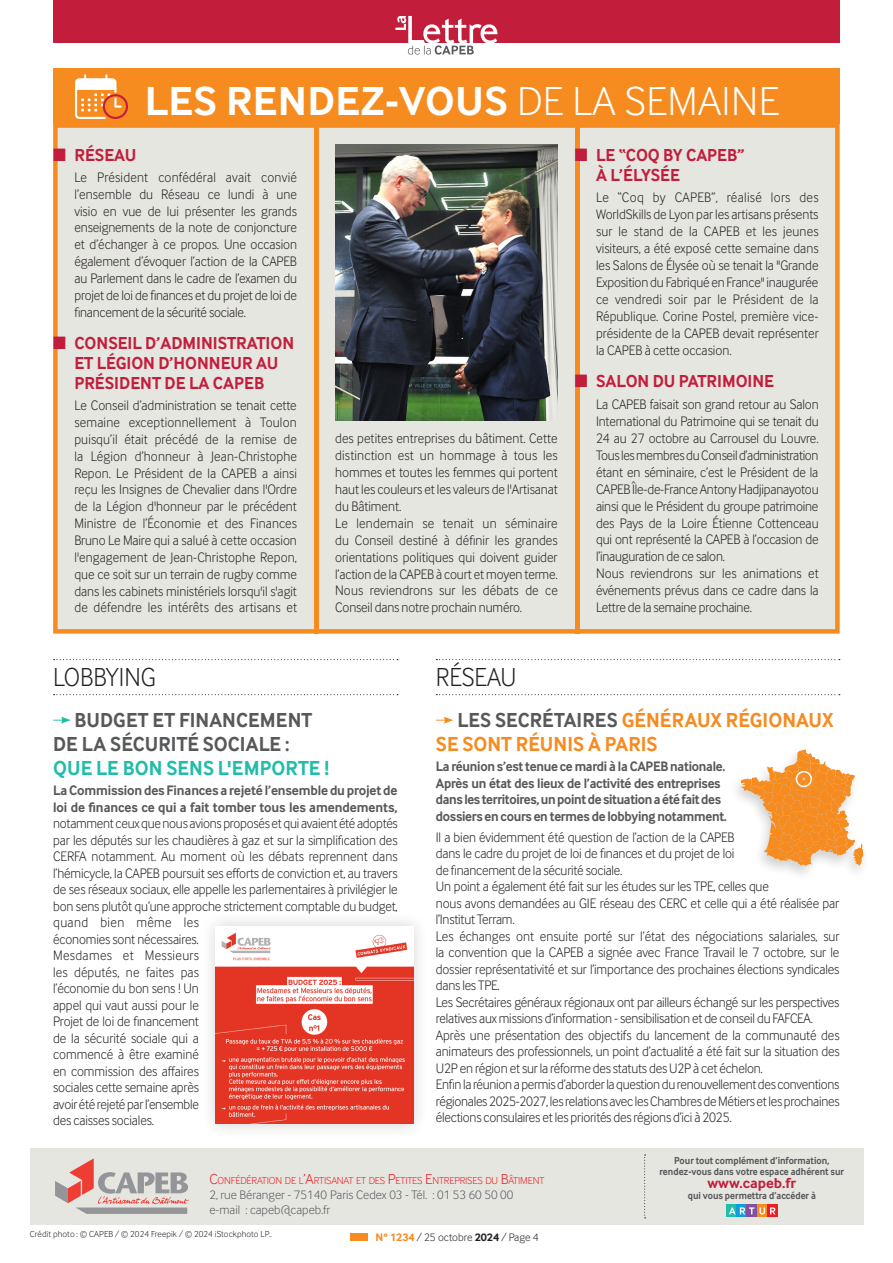
<style>
.page{position:relative;width:893px;height:1263px;background:#fff}
.page>*{position:absolute;margin:0;border:0;box-sizing:border-box;transform-origin:0 0}
.t1{font:700 42px "Inter Face";letter-spacing:.01em;color:#fff}
.Chap_Paraph{font:300 27px "Inter Face";color:#231f20;scale:.94 1}
.Titre_article{font:700 21px/24px "Inter Face";letter-spacing:.005em;color:#57585a;scale:.94 1}
.Titre_article-2{font:700 21px/24px "Inter Face";letter-spacing:.005em;color:#f68b1f;scale:.94 1}
.t2{font:700 18px/19.8px "Inter Face";color:#c21e3c;text-align:center;scale:.94 1}
.t3{font:700 15px "Inter Face";color:#c21e3c}
.Texte_rdv{font:300 14.25px/17px "Inter Face";letter-spacing:-.005em;color:#231f20;text-align:justify;scale:.94 1}
.Textes_ok{font:300 14.25px/16.5px "Inter Face";letter-spacing:-.015em;color:#231f20;text-align:justify;scale:.94 1}
.Textes_ok-2{font:700 14.25px/16.5px "Inter Face";letter-spacing:-.02em;color:#57585a;scale:.92 1}
.t4{font:300 12.75px/15px "Inter Face";color:#57585a}
.t5{font:300 11.25px "Inter Face";color:#231f20}
.t6{font:700 10.5px/10.5px "Inter Face";color:#57585a;text-align:center;scale:.9 1}
.t7{font:300 10.5px "Inter Face";letter-spacing:-.015em;color:#ee1d23}
.t8{font:300 9px "Inter Face";letter-spacing:.01em;color:#231f20}
.s1{font-weight:300}
.s2{color:#22bcac}
.s3{font-weight:700;color:#57585a}
.s4{color:#57585a}
.s5{font-size:15px}
.s6{font-weight:700;color:#f68b1f}
.s7{font-weight:700}
</style>
<div class="page">
<div style="left:53px;top:0;width:787px;height:43px;background:#c21e3c"></div>
<svg style="left:395px;top:16px;width:102px;height:39px"></svg>
<svg style="left:436px;top:659px;width:404px;height:1px"></svg>
<svg style="left:436px;top:694px;width:404px;height:1px"></svg>
<svg style="left:436px;top:717px;width:17px;height:7px"></svg>
<div style="left:729px;top:746px;width:140px;height:135px;background:#231f20;opacity:.2"></div>
<svg style="left:741px;top:749px;width:122px;height:117px"></svg>
<div style="left:796px;top:771px;width:16px;height:16px;border:2px solid #fff;border-radius:50%"></div>
<svg style="left:54px;top:659px;width:344px;height:1px"></svg>
<svg style="left:54px;top:694px;width:344px;height:1px"></svg>
<svg style="left:53px;top:717px;width:18px;height:7px"></svg>
<div style="left:200px;top:910px;width:230px;height:230px;background:#231f20;opacity:.2"></div>
<img style="left:216px;top:926px;width:198px;height:198px">
<div style="left:30px;top:1148px;width:833px;height:77px;background:#e6e6e1"></div>
<svg style="left:644px;top:1154px;width:2px;height:64px"></svg>
<div style="left:726px;top:1204px;width:11px;height:13px;background:#22bcac"></div>
<svg style="left:737px;top:1204px;width:10px;height:13px"></svg>
<div style="left:747px;top:1204px;width:10px;height:13px;background:#854f9f"></div>
<div style="left:757px;top:1204px;width:10px;height:13px;background:#f68b1f"></div>
<svg style="left:767px;top:1204px;width:10px;height:13px"></svg>
<svg style="left:729px;top:1207px;width:46px;height:7px"></svg>
<svg style="left:55px;top:1158px;width:134px;height:56px"></svg>
<div style="left:350px;top:1233px;width:17px;height:8px;background:#f68b1f"></div>
<div style="left:53px;top:68px;width:787px;height:55px;background:#f68b1f"></div>
<svg style="left:75px;top:74px;width:53px;height:45px"></svg>
<div style="left:53px;top:123px;width:787px;height:511px;background:#e6e6e1;border:4px solid #f68b1f"></div>
<hr style="left:315px;top:128px;width:4px;height:506px;background:#f68b1f">
<hr style="left:575px;top:128px;width:4px;height:506px;background:#f68b1f">
<img style="left:335px;top:145px;width:223px;height:276px">
<p class="t1" style="left:145px;top:77px;width:636px">LES RENDEZ-VOUS <span class="s1">DE LA SEMAINE</span></p>
<p class="t2" style="left:53px;top:145px;width:90px">■ RÉSEAU</p>
<p class="Texte_rdv" style="left:74px;top:169px;width:238px">Le Président confédéral avait convié l’ensemble du Réseau ce lundi à une visio en vue de lui présenter les grands enseignements de la note de conjoncture et d’échanger à ce propos. Une occasion également d’évoquer l’action de la CAPEB au Parlement dans le cadre de l’examen du projet de loi de finances et du projet de loi de financement de la sécurité sociale.</p>
<p class="t2" style="left:53px;top:333px;width:258px">■ CONSEIL D’ADMINISTRATION<br>ET LÉGION D’HONNEUR AU<br>PRÉSIDENT DE LA CAPEB</p>
<p class="Texte_rdv" style="left:74px;top:397px;width:238px">Le Conseil d’administration se tenait cette semaine exceptionnellement à Toulon puisqu’il était précédé de la remise de la Légion d’honneur à Jean-Christophe Repon. Le Président de la CAPEB a ainsi reçu les Insignes de Chevalier dans l'Ordre de la Légion d'honneur par le précédent Ministre de l’Économie et des Finances Bruno Le Maire qui a salué à cette occasion l'engagement de Jean-Christophe Repon, que ce soit sur un terrain de rugby comme dans les cabinets ministériels lorsqu'il s'agit de défendre les intérêts des artisans et</p>
<p class="Texte_rdv" style="left:335px;top:430px;width:238px">des petites entreprises du bâtiment. Cette distinction est un hommage à tous les hommes et toutes les femmes qui portent haut les couleurs et les valeurs de l'Artisanat du Bâtiment.</p>
<p class="Texte_rdv" style="left:335px;top:514px;width:238px">Le lendemain se tenait un séminaire du Conseil destiné à définir les grandes orientations politiques qui doivent guider l’action de la CAPEB à court et moyen terme.<br>Nous reviendrons sur les débats de ce Conseil dans notre prochain numéro.</p>
<p class="t2" style="left:596px;top:145px;width:159px;text-align:left;text-indent:-21px">■ LE “COQ BY CAPEB”<br>À L’ÉLYSÉE</p>
<p class="Texte_rdv" style="left:596px;top:189px;width:238px">Le “Coq by CAPEB”, réalisé lors des WorldSkills de Lyon par les artisans présents sur le stand de la CAPEB et les jeunes visiteurs, a été exposé cette semaine dans les Salons de Élysée où se tenait la "Grande Exposition du Fabriqué en France" inaugurée ce vendredi soir par le Président de la République. Corine Postel, première vice&shy;présidente de la CAPEB devait représenter la CAPEB à cette occasion.</p>
<p class="t2" style="left:575px;top:372px;width:214px">■ SALON DU PATRIMOINE</p>
<p class="Texte_rdv" style="left:596px;top:395px;width:238px">La CAPEB faisait son grand retour au Salon International du Patrimoine qui se tenait du 24 au 27 octobre au Carrousel du Louvre.<br>Tous les membres du Conseil d’administration étant en séminaire, c’est le Président de la CAPEB Île-de-France Antony Hadjipanayotou ainsi que le Président du groupe patrimoine des Pays de la Loire Étienne Cottenceau qui ont représenté la CAPEB à l’occasion de l’inauguration de ce salon.</p>
<p class="Texte_rdv" style="left:596px;top:565px;width:238px">Nous reviendrons sur les animations et événements prévus dans ce cadre dans la Lettre de la semaine prochaine.</p>
<p class="Chap_Paraph" style="left:53px;top:661px;width:111px">LOBBYING</p>
<p class="Titre_article" style="left:53px;top:708px;width:295px;text-indent:21px">BUDGET ET FINANCEMENT<br>DE LA SÉCURITÉ SOCIALE :<br><span class="s2">QUE LE BON SENS L'EMPORTE !</span></p>
<p class="Textes_ok" style="left:53px;top:782px;width:368px;text-align:left"><span class="s3">La Commission des Finances a rejeté l’ensemble du projet de loi de finances ce qui a fait tomber tous les amendements, </span>notamment ceux que nous avions proposés et qui avaient été adoptés par les députés sur les chaudières à gaz et sur la simplification des CERFA notamment. Au moment où les débats reprennent dans l’hémicycle, la CAPEB poursuit ses efforts de conviction et, au travers de ses réseaux sociaux, elle appelle les parlementaires à privilégier le bon sens plutôt qu’une approche strictement comptable du budget, quand bien même les<br>économies sont nécessaires.</p>
<p class="Textes_ok" style="left:53px;top:947px;width:157px">Mesdames et Messieurs les députés, ne faites pas l’économie du bon sens ! Un appel qui vaut aussi pour le Projet de loi de financement de la sécurité sociale qui a commencé à être examiné en commission des affaires sociales cette semaine après avoir été rejeté par l’ensemble des caisses sociales.</p>
<p class="Chap_Paraph" style="left:436px;top:661px;width:87px">RÉSEAU</p>
<p class="Titre_article-2" style="left:436px;top:708px;width:424px;text-indent:21px"><span class="s4">LES SECRÉTAIRES</span> GÉNÉRAUX RÉGIONAUX<br>SE SONT RÉUNIS À PARIS</p>
<p class="Textes_ok-2" style="left:436px;top:758px;width:318px">La réunion s’est tenue ce mardi à la CAPEB nationale.<br>Après un état des lieux de l’activité des entreprises dans les territoires, un point de situation a été fait des dossiers en cours en termes de lobbying notamment.</p>
<p class="Textes_ok" style="left:436px;top:828px;width:319px">Il a bien évidemment été question de l’action de la CAPEB dans le cadre du projet de loi de finances et du projet de loi de financement de la sécurité sociale.</p>
<p class="Textes_ok" style="left:436px;top:878px;width:431px;text-align:left">Un point a également été fait sur les études sur les TPE, celles que<br>nous avons demandées au GIE réseau des CERC et celle qui a été réalisée par l’Institut Terram.</p>
<p class="Textes_ok" style="left:436px;top:927px;width:431px">Les échanges ont ensuite porté sur l’état des négociations salariales, sur la convention que la CAPEB a signée avec France Travail le 7 octobre, sur le dossier représentativité et sur l’importance des prochaines élections syndicales dans les TPE.</p>
<p class="Textes_ok" style="left:436px;top:993px;width:431px">Les Secrétaires généraux régionaux ont par ailleurs échangé sur les perspectives relatives aux missions d’information - sensibilisation et de conseil du FAFCEA.</p>
<p class="Textes_ok" style="left:436px;top:1026px;width:431px">Après une présentation des objectifs du lancement de la communauté des animateurs des professionnels, un point d’actualité a été fait sur la situation des U2P en région et sur la réforme des statuts des U2P à cet échelon.</p>
<p class="Textes_ok" style="left:436px;top:1076px;width:431px">Enfin la réunion a permis d’aborder la question du renouvellement des conventions régionales 2025-2027, les relations avec les Chambres de Métiers et les prochaines élections consulaires et les priorités des régions d’ici à 2025.</p>
<p class="t7" style="left:209px;top:1174px;width:336px"><span class="s5">C</span>ONFÉDÉRATION DE L<span class="s5">’A</span>RTISANAT ET DES <span class="s5">P</span>ETITES <span class="s5">E</span>NTREPRISES DU <span class="s5">B</span>ÂTIMENT</p>
<p class="t4" style="left:209px;top:1187px;width:305px">2, rue Béranger - 75140 Paris Cedex 03 - Tél. : 01 53 60 50 00 e-mail : capeb@capeb.fr</p>
<p class="t8" style="left:30px;top:1229px;width:244px">Crédit photo : © CAPEB / © 2024 Freepik / © 2024 iStockphoto LP..</p>
<p class="t5" style="left:376px;top:1231px;width:164px"><span class="s6">N° 1234</span> / 25 octobre <span class="s7">2024</span> / Page 4</p>
<p class="t6" style="left:660px;top:1155px;width:207px">Pour tout complément d’information, rendez-vous dans votre espace adhérent sur</p>
<p class="t3" style="left:707px;top:1174px;width:90px">www.capeb.fr</p>
<p class="t6" style="left:688px;top:1190px;width:144px">qui vous permettra d’accéder à</p>
</div>
